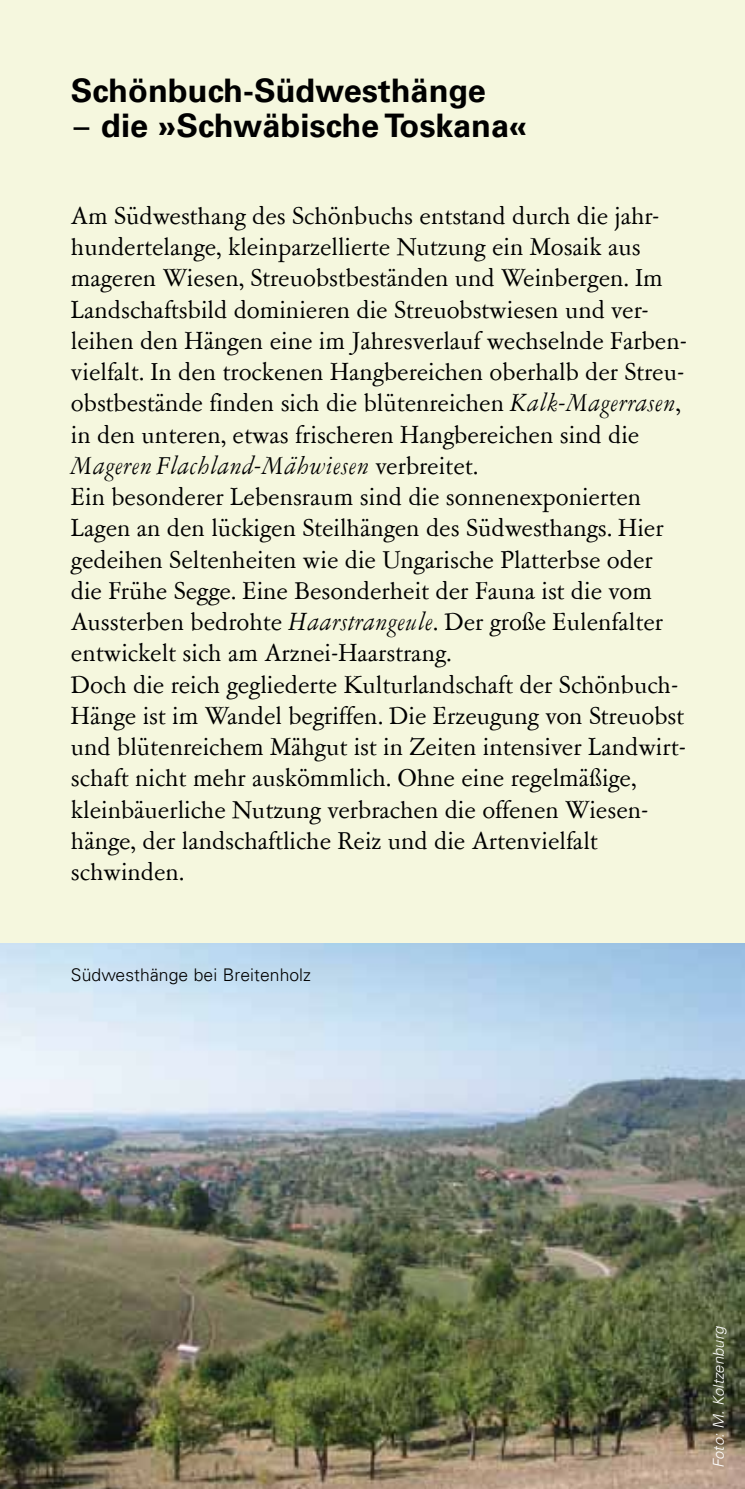
<style>
.page{position:relative;width:745px;height:1489px;background:#fff}
.page>*{position:absolute;margin:0;border:0;box-sizing:border-box;transform-origin:0 0}
.t1{font:700 32.5px "Univers LT";color:#000}
.t2{font:27.5px/31.2px "Garamont Amst SB Rom";color:#000}
.t3{font:italic 27.5px "Garamont Amst SB";letter-spacing:.04em;color:#000}
.t4{font:300 17.5px "Univers LT";letter-spacing:.005em;color:#000}
.t5{font:italic 300 15px "Univers LT";color:#fff}
.s1{font-family:"Univers"}
.s2{font-family:"Garamont Amst SB";font-style:italic}
.s3{font-family:"Garamont Amst SB Rom";font-style:normal}
</style>
<div class="page">
<hr style="left:744px;top:0;width:1px;height:1488px;background:#f5f7de">
<div style="left:0;top:0;width:744px;height:1488px;background:#f5f7de"></div>
<img style="left:0;top:943px;width:744px;height:545px">
<p class="t1" style="left:71px;top:71px;width:416px">Schönbuch-Südwesthänge</p>
<p class="t1" style="left:71px;top:106px;width:457px"><span class="s1">–</span> die »Schwäbische Toskana«</p>
<p class="t2" style="left:71px;top:201px;width:617px">Am Südwesthang des Schönbuchs entstand durch die jahr&shy;hundertelange, kleinparzellierte Nutzung ein Mosaik aus mageren Wiesen, Streuobstbeständen und Weinbergen. Im Landschaftsbild dominieren die Streuobstwiesen und ver&shy;leihen den Hängen eine im Jahresverlauf wechselnde Farben&shy;vielfalt. In den trockenen Hangbereichen oberhalb der Streu&shy;obstbestände finden sich die blütenreichen <span class="s2">Kalk-Magerrasen</span>, in den unteren, etwas frischeren Hangbereichen sind die</p>
<p class="t3" style="left:71px;top:451px;width:408px">Mageren Flachland-Mähwiesen <span class="s3">verbreitet.</span></p>
<p class="t2" style="left:71px;top:482px;width:616px">Ein besonderer Lebensraum sind die sonnenexponierten Lagen an den lückigen Steilhängen des Südwesthangs. Hier gedeihen Seltenheiten wie die Ungarische Platterbse oder die Frühe Segge. Eine Besonderheit der Fauna ist die vom Aussterben bedrohte <span class="s2">Haarstrangeule</span>. Der große Eulenfalter entwickelt sich am Arznei-Haarstrang.<br>Doch die reich gegliederte Kulturlandschaft der Schönbuch-Hänge ist im Wandel begriffen. Die Erzeugung von Streuobst und blütenreichem Mähgut ist in Zeiten intensiver Landwirt&shy;schaft nicht mehr auskömmlich. Ohne eine regelmäßige, kleinbäuerliche Nutzung verbrachen die offenen Wiesen&shy;hänge, der landschaftliche Reiz und die Artenvielfalt schwinden.</p>
<p class="t4" style="left:71px;top:963px;width:241px">Südwesthänge bei Breitenholz</p>
<p class="t5" style="left:709px;top:1467px;width:143px;rotate:-90deg">Foto: M. Koltzenburg</p>
</div>
